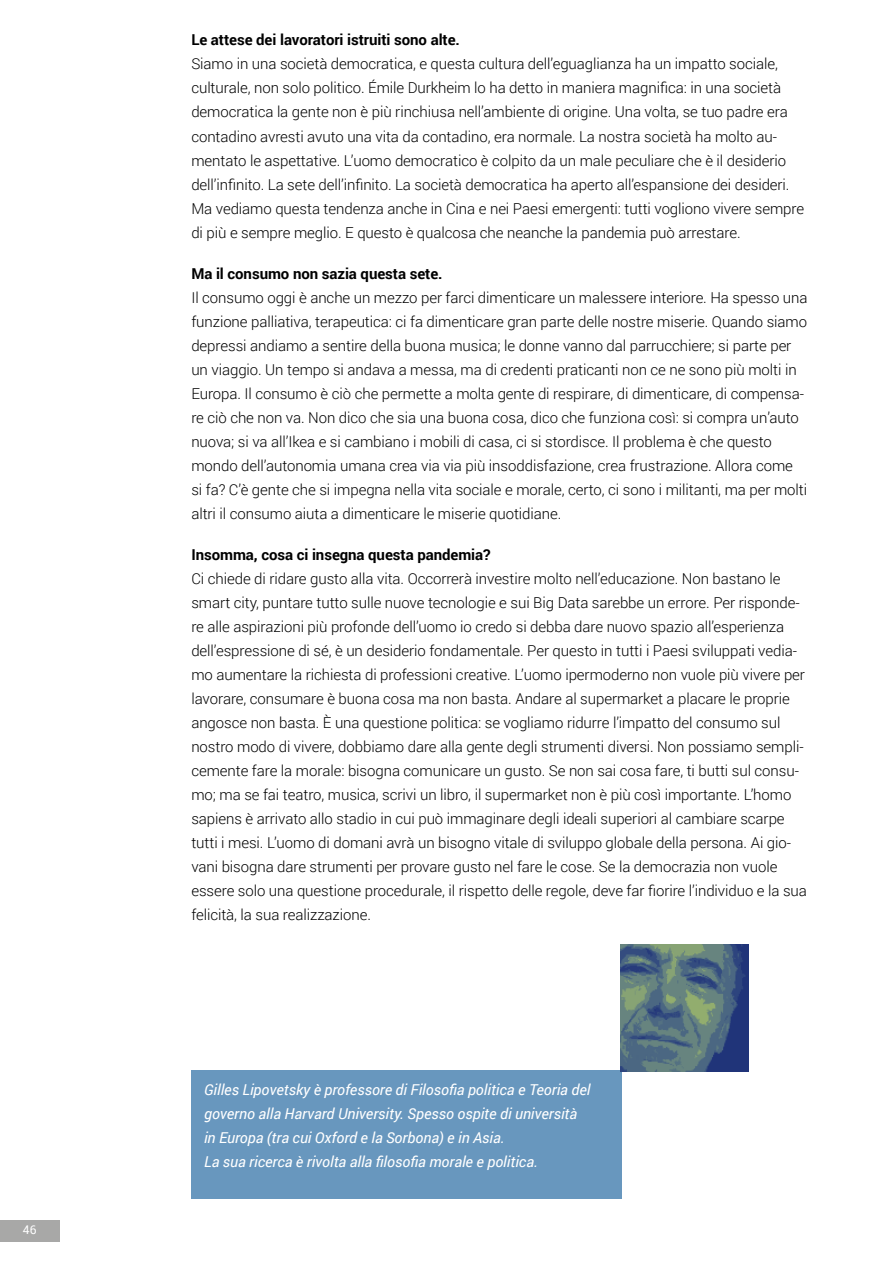
<style>
.page{position:relative;width:893px;height:1263px;background:#fff}
.page>*{position:absolute;margin:0;border:0;box-sizing:border-box;transform-origin:0 0}
.t1{font:300 15px/24px "Roboto";letter-spacing:-.005em;color:#000}
.t2{font:italic 15px/24px "Roboto";letter-spacing:-.005em;color:#fff}
.t3{font:700 15px "Roboto";letter-spacing:-.005em;color:#000}
.t4{font:12px "Roboto";color:#fff}
</style>
<div class="page">
<div style="left:0;top:1220px;width:60px;height:22px;background:#a8a8a7"></div>
<div style="left:191px;top:1070px;width:431px;height:129px;background:#6897be"></div>
<img style="left:621px;top:944px;width:127px;height:127px">
<p class="t4" style="left:23px;top:1221px;width:15px">46</p>
<p class="t3" style="left:191px;top:30px;width:270px">Le attese dei lavoratori istruiti sono alte.</p>
<p class="t1" style="left:191px;top:52px;width:614px">Siamo in una società democratica, e questa cultura dell’eguaglianza ha un impatto sociale, culturale, non solo politico. Émile Durkheim lo ha detto in maniera magnifica: in una società democratica la gente non è più rinchiusa nell’ambiente di origine. Una volta, se tuo padre era contadino avresti avuto una vita da contadino, era normale. La nostra società ha molto au&shy;mentato le aspettative. L’uomo democratico è colpito da un male peculiare che è il desiderio dell’infinito. La sete dell’infinito. La società democratica ha aperto all’espansione dei desideri.<br>Ma vediamo questa tendenza anche in Cina e nei Paesi emergenti: tutti vogliono vivere sempre di più e sempre meglio. E questo è qualcosa che neanche la pandemia può arrestare.</p>
<p class="t3" style="left:191px;top:263px;width:253px">Ma il consumo non sazia questa sete.</p>
<p class="t1" style="left:191px;top:285px;width:618px">Il consumo oggi è anche un mezzo per farci dimenticare un malessere interiore. Ha spesso una funzione palliativa, terapeutica: ci fa dimenticare gran parte delle nostre miserie. Quando siamo depressi andiamo a sentire della buona musica; le donne vanno dal parrucchiere; si parte per un viaggio. Un tempo si andava a messa, ma di credenti praticanti non ce ne sono più molti in Europa. Il consumo è ciò che permette a molta gente di respirare, di dimenticare, di compensa&shy;re ciò che non va. Non dico che sia una buona cosa, dico che funziona così: si compra un’auto nuova; si va all’Ikea e si cambiano i mobili di casa, ci si stordisce. Il problema è che questo mondo dell’autonomia umana crea via via più insoddisfazione, crea frustrazione. Allora come si fa? C’è gente che si impegna nella vita sociale e morale, certo, ci sono i militanti, ma per molti altri il consumo aiuta a dimenticare le miserie quotidiane.</p>
<p class="t3" style="left:191px;top:544px;width:301px">Insomma, cosa ci insegna questa pandemia?</p>
<p class="t1" style="left:191px;top:566px;width:617px">Ci chiede di ridare gusto alla vita. Occorrerà investire molto nell’educazione. Non bastano le smart city, puntare tutto sulle nuove tecnologie e sui Big Data sarebbe un errore. Per risponde&shy;re alle aspirazioni più profonde dell’uomo io credo si debba dare nuovo spazio all’esperienza dell’espressione di sé, è un desiderio fondamentale. Per questo in tutti i Paesi sviluppati vedia&shy;mo aumentare la richiesta di professioni creative. L’uomo ipermoderno non vuole più vivere per lavorare, consumare è buona cosa ma non basta. Andare al supermarket a placare le proprie angosce non basta. È una questione politica: se vogliamo ridurre l’impatto del consumo sul nostro modo di vivere, dobbiamo dare alla gente degli strumenti diversi. Non possiamo sempli&shy;cemente fare la morale: bisogna comunicare un gusto. Se non sai cosa fare, ti butti sul consu&shy;mo; ma se fai teatro, musica, scrivi un libro, il supermarket non è più così importante. L’homo sapiens è arrivato allo stadio in cui può immaginare degli ideali superiori al cambiare scarpe tutti i mesi. L’uomo di domani avrà un bisogno vitale di sviluppo globale della persona. Ai gio&shy;vani bisogna dare strumenti per provare gusto nel fare le cose. Se la democrazia non vuole essere solo una questione procedurale, il rispetto delle regole, deve far fiorire l’individuo e la sua felicità, la sua realizzazione.</p>
<p class="t2" style="left:204px;top:1077px;width:388px">Gilles Lipovetsky è professore di Filosofia politica e Teoria del governo alla Harvard University. Spesso ospite di università in Europa (tra cui Oxford e la Sorbona) e in Asia.<br>La sua ricerca è rivolta alla filosofia morale e politica.</p>
</div>
